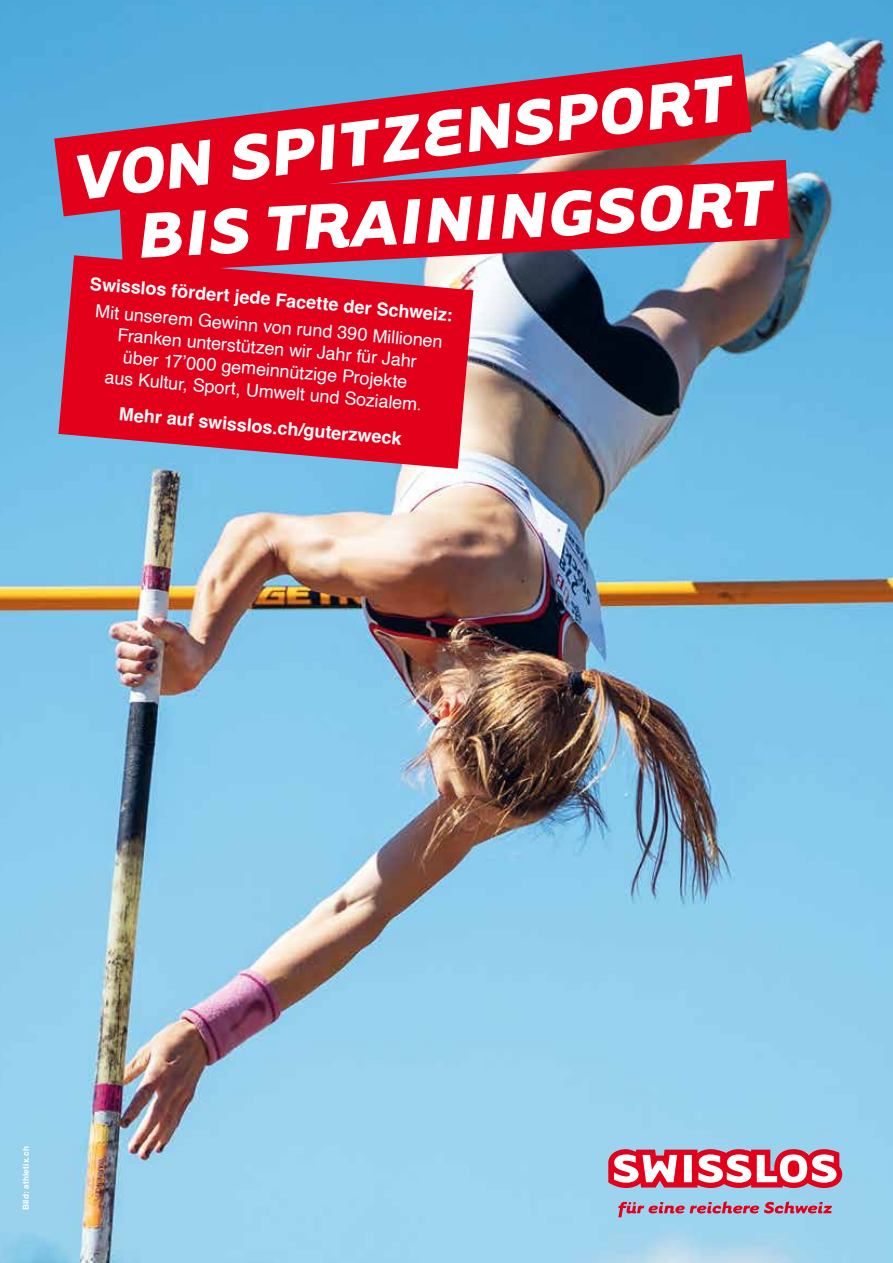
<style>
.page{position:relative;width:893px;height:1263px;background:#fff}
.page>*{position:absolute;margin:0;border:0;box-sizing:border-box;transform-origin:0 0}
.t1{font:italic 700 73.5px "Tarzana Wide OT";color:#fff}
.t2{font:18px/21.6px "Helvetica";color:#fff;text-align:center}
.t3{font:700 18px "Helvetica";color:#fff}
.t4{font:700 8.25px "Helvetica";letter-spacing:.025em;color:#fff}
</style>
<div class="page">
<img style="left:0;top:0;width:893px;height:1263px">
<svg style="left:608px;top:1149px;width:234px;height:39px"></svg>
<svg style="left:618px;top:1201px;width:214px;height:16px;background:#b092ad"></svg>
<svg style="left:119px;top:160px;width:671px;height:113px;background:#c7253e"></svg>
<svg style="left:54px;top:54px;width:697px;height:162px;background:#b73554"></svg>
<svg style="left:58px;top:255px;width:415px;height:214px;background:#d3203b"></svg>
<h1 class="t1" style="left:70px;top:130px;width:661px;rotate:-7deg">VON SPITZENSPORT</h1>
<h1 class="t1" style="left:136px;top:187px;width:635px;rotate:-3deg">BIS TRAININGSORT</h1>
<p class="t3" style="left:91px;top:272px;width:365px;rotate:5deg">Swisslos fördert jede Facette der Schweiz:</p>
<p class="t2" style="left:96px;top:301px;width:350px;rotate:5deg">Mit unserem Gewinn von rund 390 Millionen Franken unterstützen wir Jahr für Jahr<br>über 17’000 gemeinnützige Projekte<br>aus Kultur, Sport, Umwelt und Sozialem.</p>
<p class="t3" style="left:120px;top:403px;width:285px;rotate:5deg">Mehr auf swisslos.ch/guterzweck</p>
<p class="t4" style="left:21px;top:1210px;width:65px;rotate:-90deg">Bild: athletix.ch</p>
</div>
